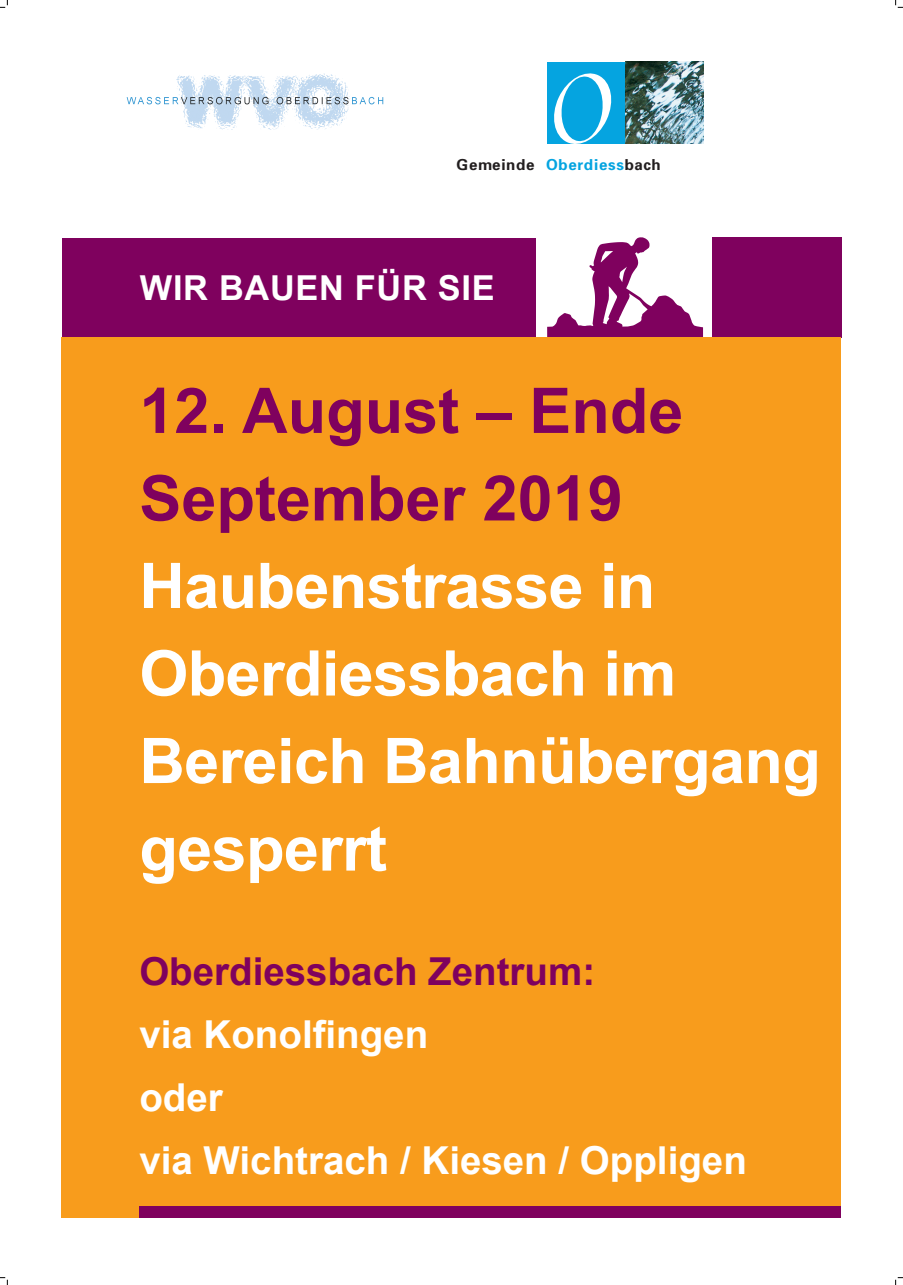
<style>
.page{position:relative;width:903px;height:1285px;background:#fff}
.page>*{position:absolute;margin:0;border:0;box-sizing:border-box;transform-origin:0 0}
.t1{font:700 63px/87.5px "Arial";letter-spacing:-.01em;color:#fff}
.t2{font:700 63px/87.5px "Arial";color:#7f015e}
.t3{font:700 38.5px/63px "Arial";color:#fff}
.t4{font:700 38.5px "Arial";color:#7f015e}
.t5{font:700 34.37px "Arial";letter-spacing:.02em;color:#fff}
.t6{font:700 15.12px "Univers";letter-spacing:.045em;color:#231f20}
.s1{color:#05a4e0}
</style>
<div class="page">
<svg style="left:547px;top:237px;width:156px;height:100px"></svg>
<div style="left:712px;top:237px;width:129px;height:100px;background:#7f015e"></div>
<div style="left:62px;top:238px;width:473px;height:99px;background:#7f015e"></div>
<div style="left:547px;top:62px;width:78px;height:81px;background:#05a4e0"></div>
<svg style="left:550px;top:73px;width:65px;height:71px"></svg>
<img style="left:625px;top:62px;width:78px;height:81px">
<div style="left:62px;top:337px;width:779px;height:881px;background:#f89c1c"></div>
<div style="left:139px;top:1206px;width:702px;height:12px;background:#7f015e"></div>
<img style="left:127px;top:74px;width:257px;height:56px">
<svg style="left:0;top:0;width:8px;height:8px"></svg>
<svg style="left:0;top:1277px;width:8px;height:8px"></svg>
<svg style="left:895px;top:0;width:8px;height:8px"></svg>
<svg style="left:895px;top:1277px;width:8px;height:8px"></svg>
<p class="t6" style="left:456px;top:155px;width:206px">Gemeinde <span class="s1">Oberdiess</span>bach</p>
<p class="t5" style="left:140px;top:264px;width:356px">WIR BAUEN FÜR SIE</p>
<p class="t2" style="left:139px;top:368px;width:545px">12. August – Ende<br>September 2019</p>
<p class="t1" style="left:139px;top:543px;width:683px">Haubenstrasse in<br>Oberdiessbach im<br>Bereich Bahnübergang gesperrt</p>
<p class="t4" style="left:139px;top:944px;width:457px">Oberdiessbach Zentrum:</p>
<p class="t3" style="left:139px;top:1004px;width:609px">via Konolfingen<br>oder<br>via Wichtrach / Kiesen / Oppligen</p>
</div>
